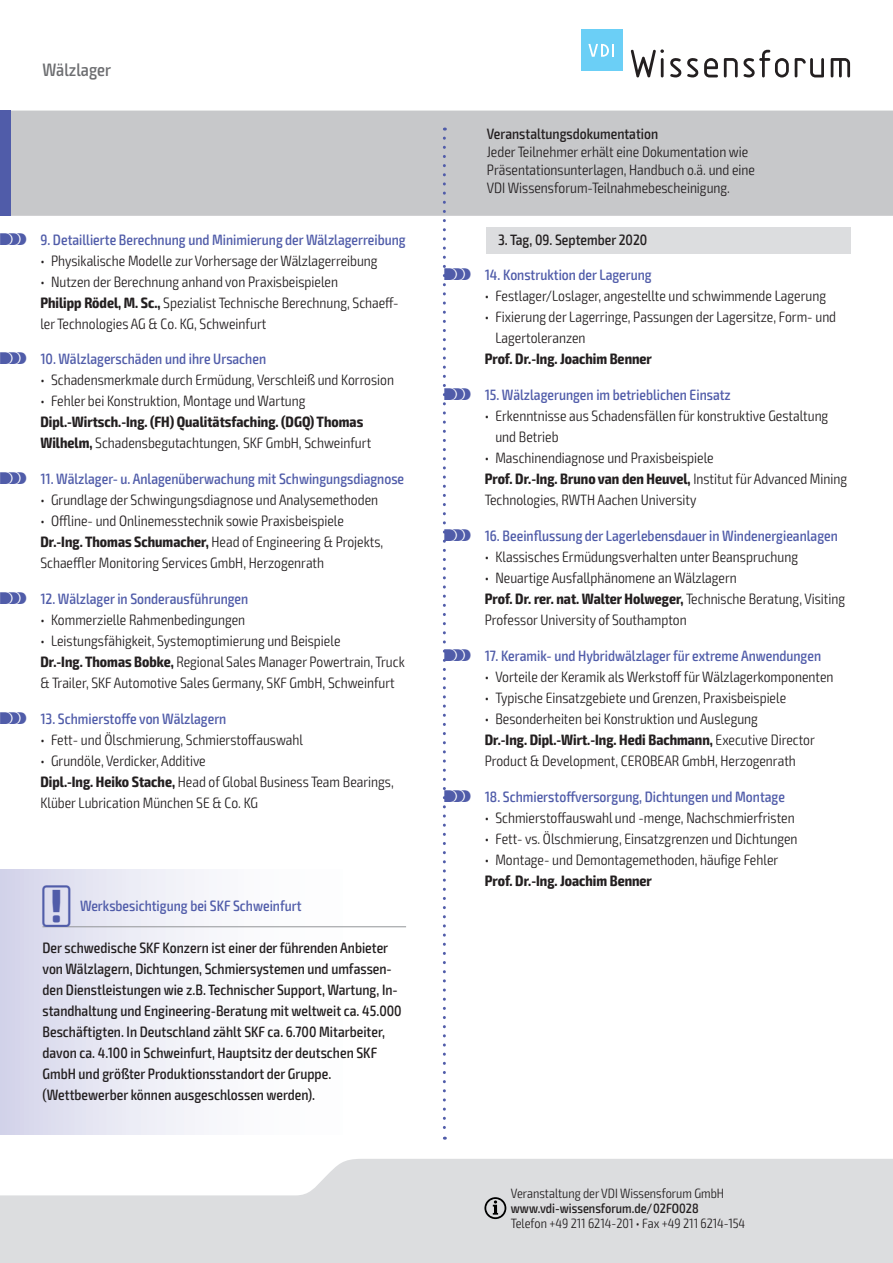
<style>
.page{position:relative;width:893px;height:1263px;background:#fff}
.page>*{position:absolute;margin:0;border:0;box-sizing:border-box;transform-origin:0 0}
.t1{font:500 condensed 18px "Exo 2";color:#6c6d70}
.t2{font:300 condensed 15px/21px "Exo 2";color:#231f20}
.t3{font:500 condensed 15px "Exo 2";color:#505ca9}
.t4{font:500 condensed 15px/21px "Exo 2";color:#231f20}
.t5{font:700 condensed 15px/21px "Exo 2";color:#231f20}
.t6{font:300 condensed 13.5px "Exo 2";color:#231f20}
.t7{font:500 condensed 13.5px "Exo 2";color:#231f20}
.s1{font-family:"VDI Iconset S4 A Regular";font-weight:400;font-stretch:normal}
.s2{font-weight:700}
.s3{font-weight:300}
.s4{font-family:"VDI Iconset S4 A Regular";font-weight:400;font-stretch:normal;font-size:19.5px}
</style>
<div class="page">
<div style="left:11px;top:111px;width:882px;height:105px;background:#c7c8ca"></div>
<div style="left:0;top:111px;width:11px;height:105px;background:#505ca9"></div>
<svg style="left:0;top:1159px;width:893px;height:104px;background:#e0e1e3"></svg>
<svg style="left:484px;top:1197px;width:22px;height:22px"></svg>
<svg style="left:631px;top:49px;width:33px;height:28px"></svg>
<svg style="left:670px;top:58px;width:11px;height:19px"></svg>
<svg style="left:687px;top:58px;width:11px;height:19px"></svg>
<svg style="left:704px;top:58px;width:14px;height:19px"></svg>
<svg style="left:724px;top:50px;width:65px;height:27px"></svg>
<svg style="left:795px;top:58px;width:29px;height:19px"></svg>
<svg style="left:831px;top:58px;width:19px;height:19px"></svg>
<div style="left:581px;top:30px;width:41px;height:41px;background:#6bcff6"></div>
<svg style="left:588px;top:44px;width:26px;height:13px"></svg>
<div style="left:486px;top:228px;width:364px;height:26px;background:#dcdddf"></div>
<div style="left:0;top:869px;width:406px;height:265px;background:linear-gradient(to right,#dadbed,#fff)"></div>
<div style="left:0;top:869px;width:406px;height:59px;background:linear-gradient(to right,#dadbed,#fff)"></div>
<hr style="left:43px;top:926px;width:363px;height:1px;background:#939598">
<svg style="left:443px;top:138px;width:3px;height:1002px"></svg>
<p class="t1" style="left:43px;top:59px;width:70px">Wälzlager</p>
<p class="t3" style="left:0;top:230px;width:407px"><span class="s1">S</span> 9. Detaillierte Berechnung und Minimierung der Wälzlagerreibung</p>
<p class="t2" style="left:40px;top:250px;width:339px">• Physikalische Modelle zur Vorhersage der Wälzlagerreibung</p>
<p class="t2" style="left:40px;top:271px;width:360px">• Nutzen der Berechnung anhand von Praxisbeispielen<br><span class="s2">Philipp Rödel, M. Sc.,</span> Spezialist Technische Berechnung, Schaeff&shy;ler Technologies AG &amp; Co. KG, Schweinfurt</p>
<p class="t3" style="left:0;top:350px;width:268px"><span class="s1">S</span> 10. Wälzlagerschäden und ihre Ursachen</p>
<p class="t2" style="left:40px;top:370px;width:355px">• Schadensmerkmale durch Ermüdung, Verschleiß und Korrosion</p>
<p class="t2" style="left:40px;top:391px;width:267px">• Fehler bei Konstruktion, Montage und Wartung</p>
<p class="t5" style="left:40px;top:412px;width:332px">Dipl.-Wirtsch.-Ing. (FH) Qualitätsfaching. (DGQ) Thomas<br>Wilhelm, <span class="s3">Schadensbegutachtungen, SKF GmbH, Schweinfurt</span></p>
<p class="t3" style="left:0;top:470px;width:406px"><span class="s1">S</span> 11. Wälzlager- u. Anlagenüberwachung mit Schwingungsdiagnose</p>
<p class="t2" style="left:40px;top:490px;width:339px">• Grundlage der Schwingungsdiagnose und Analysemethoden</p>
<p class="t2" style="left:40px;top:511px;width:344px">• Offline- und Onlinemesstechnik sowie Praxisbeispiele<br><span class="s2">Dr.-Ing. Thomas Schumacher,</span> Head of Engineering &amp; Projekts,<br>Schaeffler Monitoring Services GmbH, Herzogenrath</p>
<p class="t3" style="left:0;top:590px;width:250px"><span class="s1">S</span> 12. Wälzlager in Sonderausführungen</p>
<p class="t2" style="left:40px;top:610px;width:206px">• Kommerzielle Rahmenbedingungen</p>
<p class="t2" style="left:40px;top:631px;width:366px">• Leistungsfähigkeit, Systemoptimierung und Beispiele<br><span class="s2">Dr.-Ing. Thomas Bobke,</span> Regional Sales Manager Powertrain, Truck &amp; Trailer, SKF Automotive Sales Germany, SKF GmbH, Schweinfurt</p>
<p class="t3" style="left:0;top:710px;width:228px"><span class="s1">S</span> 13. Schmierstoffe von Wälzlagern</p>
<p class="t2" style="left:40px;top:730px;width:264px">• Fett- und Ölschmierung, Schmierstoffauswahl</p>
<p class="t2" style="left:40px;top:751px;width:355px">• Grundöle, Verdicker, Additive<br><span class="s2">Dipl.-Ing. Heiko Stache,</span> Head of Global Business Team Bearings,<br>Klüber Lubrication München SE &amp; Co. KG</p>
<p class="t3" style="left:43px;top:897px;width:261px"><span class="s4">!</span> Werksbesichtigung bei SKF Schweinfurt</p>
<p class="t4" style="left:43px;top:938px;width:361px">Der schwedische SKF Konzern ist einer der führenden Anbieter von Wälzlagern, Dichtungen, Schmiersystemen und umfassen&shy;den Dienstleistungen wie z.B. Technischer Support, Wartung, In&shy;standhaltung und Engineering-Beratung mit weltweit ca. 45.000<br>Beschäftigten. In Deutschland zählt SKF ca. 6.700 Mitarbeiter, davon ca. 4.100 in Schweinfurt, Hauptsitz der deutschen SKF GmbH und größter Produktionsstandort der Gruppe. (Wettbewerber können ausgeschlossen werden).</p>
<p class="t4" style="left:487px;top:124px;width:173px">Veranstaltungsdokumentation</p>
<p class="t2" style="left:487px;top:143px;width:270px;line-height:18px">Jeder Teilnehmer erhält eine Dokumentation wie<br>Präsentationsunterlagen, Handbuch o.ä. und eine<br>VDI Wissensforum-Teilnahmebescheinigung.</p>
<p class="t4" style="left:498px;top:229px;width:151px">3. Tag, 09. September 2020</p>
<p class="t3" style="left:444px;top:266px;width:209px"><span class="s1">S</span> 14. Konstruktion der Lagerung</p>
<p class="t2" style="left:485px;top:286px;width:343px">• Festlager/Loslager, angestellte und schwimmende Lagerung</p>
<p class="t2" style="left:495px;top:307px;width:342px;text-indent:-11px">• Fixierung der Lagerringe, Passungen der Lagersitze, Form- und<br>Lagertoleranzen</p>
<p class="t5" style="left:485px;top:349px;width:169px">Prof. Dr.-Ing. Joachim Benner</p>
<p class="t3" style="left:444px;top:386px;width:288px"><span class="s1">S</span> 15. Wälzlagerungen im betrieblichen Einsatz</p>
<p class="t2" style="left:495px;top:406px;width:334px;text-indent:-11px">• Erkenntnisse aus Schadensfällen für konstruktive Gestaltung und Betrieb</p>
<p class="t2" style="left:485px;top:448px;width:364px">• Maschinendiagnose und Praxisbeispiele<br><span class="s2">Prof. Dr.-Ing. Bruno van den Heuvel,</span> Institut für Advanced Mining<br>Technologies, RWTH Aachen University</p>
<p class="t3" style="left:444px;top:527px;width:395px"><span class="s1">S</span> 16. Beeinflussung der Lagerlebensdauer in Windenergieanlagen</p>
<p class="t2" style="left:485px;top:547px;width:315px">• Klassisches Ermüdungsverhalten unter Beanspruchung</p>
<p class="t2" style="left:485px;top:568px;width:362px">• Neuartige Ausfallphänomene an Wälzlagern<br><span class="s2">Prof. Dr. rer. nat. Walter Holweger,</span> Technische Beratung, Visiting<br>Professor University of Southampton</p>
<p class="t3" style="left:444px;top:647px;width:378px"><span class="s1">S</span> 17. Keramik- und Hybridwälzlager für extreme Anwendungen</p>
<p class="t2" style="left:485px;top:667px;width:350px">• Vorteile der Keramik als Werkstoff für Wälzlagerkomponenten</p>
<p class="t2" style="left:485px;top:688px;width:303px">• Typische Einsatzgebiete und Grenzen, Praxisbeispiele</p>
<p class="t2" style="left:485px;top:709px;width:332px">• Besonderheiten bei Konstruktion und Auslegung<br><span class="s2">Dr.-Ing. Dipl.-Wirt.-Ing. Hedi Bachmann,</span> Executive Director<br>Product &amp; Development, CEROBEAR GmbH, Herzogenrath</p>
<p class="t3" style="left:444px;top:788px;width:342px"><span class="s1">S</span> 18. Schmierstoffversorgung, Dichtungen und Montage</p>
<p class="t2" style="left:485px;top:807px;width:311px">• Schmierstoffauswahl und -menge, Nachschmierfristen</p>
<p class="t2" style="left:485px;top:828px;width:314px">• Fett- vs. Ölschmierung, Einsatzgrenzen und Dichtungen</p>
<p class="t2" style="left:485px;top:849px;width:295px">• Montage- und Demontagemethoden, häufige Fehler</p>
<p class="t5" style="left:485px;top:870px;width:169px">Prof. Dr.-Ing. Joachim Benner</p>
<p class="t6" style="left:511px;top:1185px;width:215px">Veranstaltung der VDI Wissensforum GmbH</p>
<p class="t7" style="left:511px;top:1200px;width:189px">www.vdi-wissensforum.de/02FO028</p>
<p class="t6" style="left:511px;top:1215px;width:236px">Telefon +49 211 6214-201 • Fax +49 211 6214-154</p>
</div>
